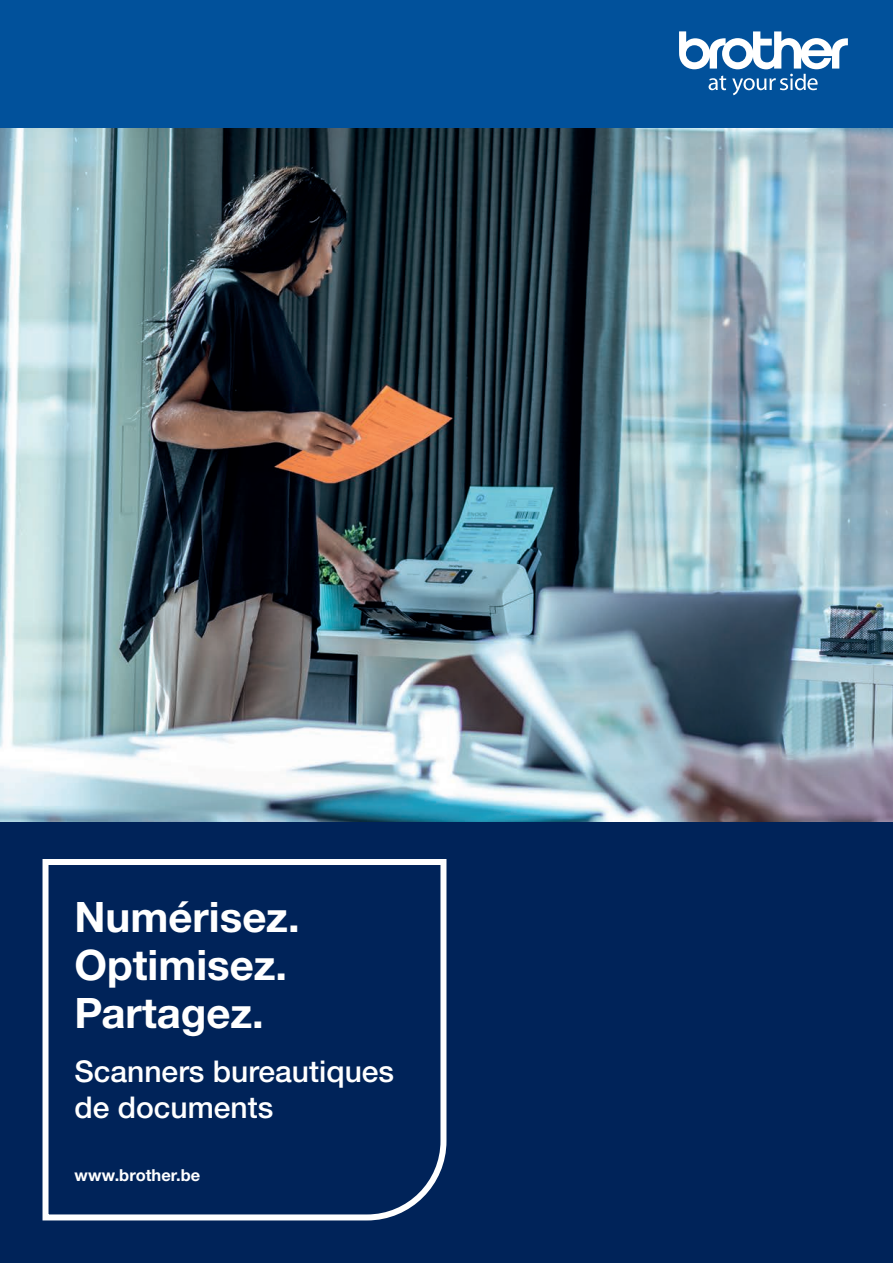
<style>
.page{position:relative;width:893px;height:1263px;background:#fff}
.page>*{position:absolute;margin:0;border:0;box-sizing:border-box;transform-origin:0 0}
.t1{font:700 42px/48px "Helvetica Neue LTW1 G";color:#fff}
.t2{font:500 30px/36px "Helvetica Neue LTW1 G";color:#fff}
.t3{font:700 16.5px "Helvetica Neue LTW1 G";color:#fff}
</style>
<div class="page">
<img style="left:0;top:128px;width:893px;height:694px">
<div style="left:0;top:822px;width:893px;height:441px;background:#002359"></div>
<svg style="left:42px;top:859px;width:405px;height:362px"></svg>
<div style="left:0;top:0;width:893px;height:128px;background:#01519b"></div>
<svg style="left:679px;top:31px;width:169px;height:64px"></svg>
<h1 class="t1" style="left:74px;top:892px;width:227px">Numérisez.<br>Optimisez.<br>Partagez.</h1>
<p class="t2" style="left:74px;top:1053px;width:321px">Scanners bureautiques de documents</p>
<p class="t3" style="left:74px;top:1165px;width:127px">www.brother.be</p>
</div>
